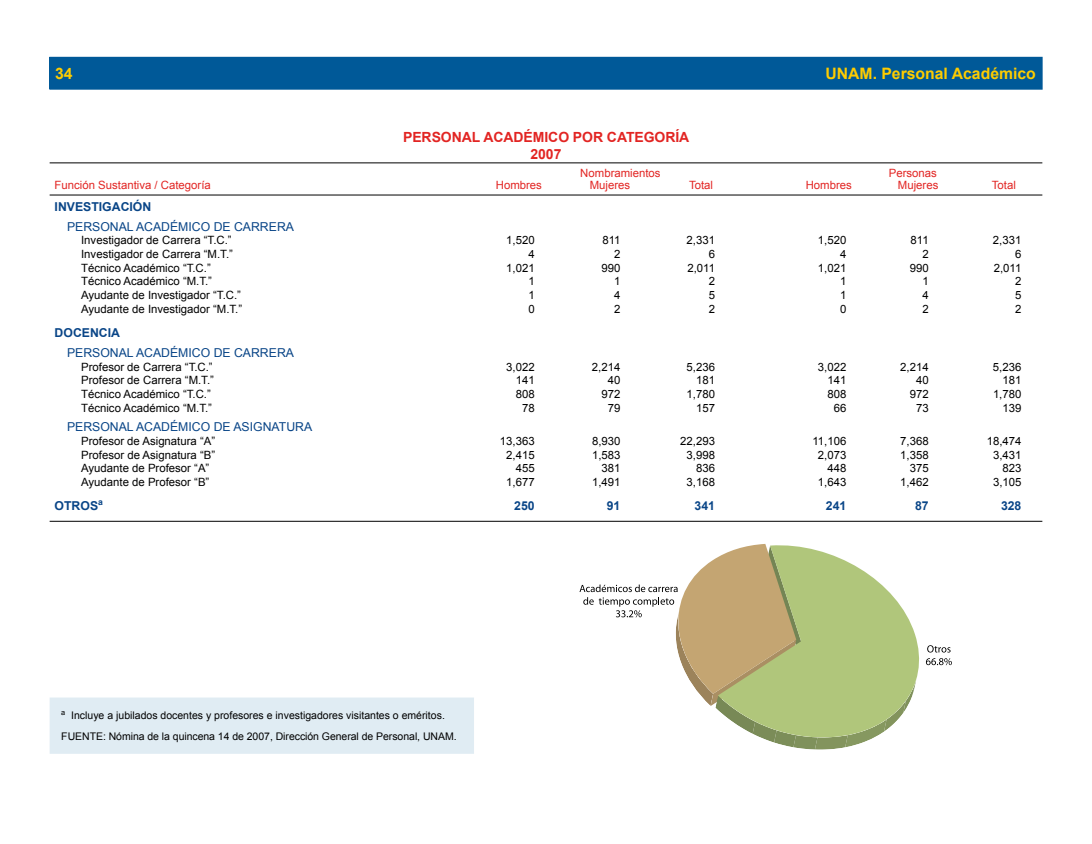
<style>
.page{position:relative;width:1092px;height:844px;background:#fff}
.page>*{position:absolute;margin:0;border:0;box-sizing:border-box;transform-origin:0 0}
.t1{font:700 15.75px "Arial";color:#fecc00}
.t2{font:700 14px/17.5px "Arial";letter-spacing:-.005em;color:#e22523;text-align:center}
.t3{font:12.25px "Arial";color:#094587}
.t4{font:700 12.25px "Arial";color:#094587}
.t5{font:11.38px "Arial";color:#000}
.t6{font:11.38px "Arial";color:#e22523}
.t7{font:10.5px/20.1px "Arial";color:#000}
</style>
<div class="page">
<div style="left:50px;top:57px;width:992px;height:32px;background:#005998"></div>
<div style="left:50px;top:698px;width:423px;height:54px;background:#e0ecf3"></div>
<div style="left:50px;top:697px;width:424px;height:56px;border:2px solid #e0ecf3"></div>
<hr style="left:50px;top:162px;width:992px;height:1px;background:#000">
<hr style="left:50px;top:195px;width:992px;height:1px;background:#000">
<hr style="left:50px;top:521px;width:992px;height:1px;background:#000">
<svg style="left:579px;top:544px;width:338px;height:205px"></svg>
<svg style="left:927px;top:645px;width:23px;height:7px"></svg>
<svg style="left:926px;top:658px;width:25px;height:7px"></svg>
<h1 class="t1" style="left:55px;top:65px;width:19px">34</h1>
<h1 class="t1" style="left:825px;top:65px;width:212px">UNAM. Personal Académico</h1>
<p class="t2" style="left:403px;top:128px;width:288px">PERSONAL ACADÉMICO POR CATEGORÍA<br>2007</p>
<p class="t6" style="left:580px;top:166px;width:82px">Nombramientos</p>
<p class="t6" style="left:888px;top:166px;width:50px">Personas</p>
<p class="t6" style="left:55px;top:178px;width:158px">Función Sustantiva / Categoría</p>
<p class="t6" style="left:496px;top:178px;width:48px">Hombres</p>
<p class="t6" style="left:589px;top:178px;width:42px">Mujeres</p>
<p class="t6" style="left:689px;top:178px;width:26px">Total</p>
<p class="t6" style="left:805px;top:178px;width:48px">Hombres</p>
<p class="t6" style="left:897px;top:178px;width:42px">Mujeres</p>
<p class="t6" style="left:991px;top:178px;width:26px">Total</p>
<p class="t4" style="left:55px;top:200px;width:98px">INVESTIGACIÓN</p>
<p class="t3" style="left:67px;top:219px;width:228px">PERSONAL ACADÉMICO DE CARRERA</p>
<p class="t5" style="left:81px;top:234px;width:152px">Investigador de Carrera “T.C.”</p>
<p class="t5" style="left:506px;top:234px;width:30px">1,520</p>
<p class="t5" style="left:602px;top:234px;width:20px">811</p>
<p class="t5" style="left:686px;top:234px;width:30px">2,331</p>
<p class="t5" style="left:817px;top:234px;width:30px">1,520</p>
<p class="t5" style="left:910px;top:234px;width:20px">811</p>
<p class="t5" style="left:992px;top:234px;width:30px">2,331</p>
<p class="t5" style="left:81px;top:247px;width:153px">Investigador de Carrera “M.T.”</p>
<p class="t5" style="left:528px;top:247px;width:8px">4</p>
<p class="t5" style="left:614px;top:247px;width:8px">2</p>
<p class="t5" style="left:708px;top:247px;width:8px">6</p>
<p class="t5" style="left:840px;top:247px;width:8px">4</p>
<p class="t5" style="left:922px;top:247px;width:8px">2</p>
<p class="t5" style="left:1015px;top:247px;width:8px">6</p>
<p class="t5" style="left:81px;top:261px;width:131px">Técnico Académico “T.C.”</p>
<p class="t5" style="left:506px;top:261px;width:30px">1,021</p>
<p class="t5" style="left:601px;top:261px;width:20px">990</p>
<p class="t5" style="left:687px;top:261px;width:29px">2,011</p>
<p class="t5" style="left:817px;top:261px;width:30px">1,021</p>
<p class="t5" style="left:909px;top:261px;width:20px">990</p>
<p class="t5" style="left:993px;top:261px;width:29px">2,011</p>
<p class="t5" style="left:81px;top:275px;width:132px">Técnico Académico “M.T.”</p>
<p class="t5" style="left:528px;top:275px;width:8px">1</p>
<p class="t5" style="left:614px;top:275px;width:8px">1</p>
<p class="t5" style="left:708px;top:275px;width:8px">2</p>
<p class="t5" style="left:840px;top:275px;width:8px">1</p>
<p class="t5" style="left:922px;top:275px;width:8px">1</p>
<p class="t5" style="left:1015px;top:275px;width:8px">2</p>
<p class="t5" style="left:81px;top:288px;width:161px">Ayudante de Investigador “T.C.”</p>
<p class="t5" style="left:528px;top:288px;width:8px">1</p>
<p class="t5" style="left:614px;top:288px;width:8px">4</p>
<p class="t5" style="left:708px;top:288px;width:8px">5</p>
<p class="t5" style="left:840px;top:288px;width:8px">1</p>
<p class="t5" style="left:922px;top:288px;width:8px">4</p>
<p class="t5" style="left:1015px;top:288px;width:8px">5</p>
<p class="t5" style="left:81px;top:302px;width:163px">Ayudante de Investigador “M.T.”</p>
<p class="t5" style="left:528px;top:302px;width:8px">0</p>
<p class="t5" style="left:614px;top:302px;width:8px">2</p>
<p class="t5" style="left:708px;top:302px;width:8px">2</p>
<p class="t5" style="left:840px;top:302px;width:8px">0</p>
<p class="t5" style="left:922px;top:302px;width:8px">2</p>
<p class="t5" style="left:1015px;top:302px;width:8px">2</p>
<p class="t4" style="left:55px;top:326px;width:67px">DOCENCIA</p>
<p class="t3" style="left:67px;top:345px;width:228px">PERSONAL ACADÉMICO DE CARRERA</p>
<p class="t5" style="left:81px;top:360px;width:133px">Profesor de Carrera “T.C.”</p>
<p class="t5" style="left:506px;top:360px;width:30px">3,022</p>
<p class="t5" style="left:592px;top:360px;width:30px">2,214</p>
<p class="t5" style="left:686px;top:360px;width:30px">5,236</p>
<p class="t5" style="left:817px;top:360px;width:30px">3,022</p>
<p class="t5" style="left:900px;top:360px;width:30px">2,214</p>
<p class="t5" style="left:992px;top:360px;width:30px">5,236</p>
<p class="t5" style="left:81px;top:374px;width:134px">Profesor de Carrera “M.T.”</p>
<p class="t5" style="left:515px;top:374px;width:20px">141</p>
<p class="t5" style="left:607px;top:374px;width:14px">40</p>
<p class="t5" style="left:696px;top:374px;width:20px">181</p>
<p class="t5" style="left:827px;top:374px;width:20px">141</p>
<p class="t5" style="left:915px;top:374px;width:14px">40</p>
<p class="t5" style="left:1002px;top:374px;width:20px">181</p>
<p class="t5" style="left:81px;top:387px;width:131px">Técnico Académico “T.C.”</p>
<p class="t5" style="left:515px;top:387px;width:20px">808</p>
<p class="t5" style="left:601px;top:387px;width:20px">972</p>
<p class="t5" style="left:686px;top:387px;width:30px">1,780</p>
<p class="t5" style="left:827px;top:387px;width:20px">808</p>
<p class="t5" style="left:909px;top:387px;width:20px">972</p>
<p class="t5" style="left:992px;top:387px;width:30px">1,780</p>
<p class="t5" style="left:81px;top:401px;width:132px">Técnico Académico “M.T.”</p>
<p class="t5" style="left:522px;top:401px;width:14px">78</p>
<p class="t5" style="left:607px;top:401px;width:14px">79</p>
<p class="t5" style="left:696px;top:401px;width:20px">157</p>
<p class="t5" style="left:833px;top:401px;width:14px">66</p>
<p class="t5" style="left:915px;top:401px;width:14px">73</p>
<p class="t5" style="left:1002px;top:401px;width:20px">139</p>
<p class="t3" style="left:67px;top:420px;width:247px">PERSONAL ACADÉMICO DE ASIGNATURA</p>
<p class="t5" style="left:81px;top:434px;width:136px">Profesor de Asignatura “A”</p>
<p class="t5" style="left:500px;top:434px;width:36px">13,363</p>
<p class="t5" style="left:592px;top:434px;width:30px">8,930</p>
<p class="t5" style="left:680px;top:434px;width:36px">22,293</p>
<p class="t5" style="left:812px;top:434px;width:35px">11,106</p>
<p class="t5" style="left:900px;top:434px;width:30px">7,368</p>
<p class="t5" style="left:986px;top:434px;width:36px">18,474</p>
<p class="t5" style="left:81px;top:448px;width:136px">Profesor de Asignatura “B”</p>
<p class="t5" style="left:506px;top:448px;width:30px">2,415</p>
<p class="t5" style="left:592px;top:448px;width:30px">1,583</p>
<p class="t5" style="left:686px;top:448px;width:30px">3,998</p>
<p class="t5" style="left:817px;top:448px;width:30px">2,073</p>
<p class="t5" style="left:900px;top:448px;width:30px">1,358</p>
<p class="t5" style="left:992px;top:448px;width:30px">3,431</p>
<p class="t5" style="left:81px;top:461px;width:130px">Ayudante de Profesor “A”</p>
<p class="t5" style="left:515px;top:461px;width:20px">455</p>
<p class="t5" style="left:601px;top:461px;width:20px">381</p>
<p class="t5" style="left:696px;top:461px;width:20px">836</p>
<p class="t5" style="left:827px;top:461px;width:20px">448</p>
<p class="t5" style="left:909px;top:461px;width:20px">375</p>
<p class="t5" style="left:1002px;top:461px;width:20px">823</p>
<p class="t5" style="left:81px;top:475px;width:130px">Ayudante de Profesor “B”</p>
<p class="t5" style="left:506px;top:475px;width:30px">1,677</p>
<p class="t5" style="left:592px;top:475px;width:30px">1,491</p>
<p class="t5" style="left:686px;top:475px;width:30px">3,168</p>
<p class="t5" style="left:817px;top:475px;width:30px">1,643</p>
<p class="t5" style="left:900px;top:475px;width:30px">1,462</p>
<p class="t5" style="left:992px;top:475px;width:30px">3,105</p>
<p class="t4" style="left:55px;top:499px;width:50px">OTROS<sup>a</sup></p>
<p class="t4" style="left:514px;top:499px;width:22px">250</p>
<p class="t4" style="left:606px;top:499px;width:15px">91</p>
<p class="t4" style="left:694px;top:499px;width:22px">341</p>
<p class="t4" style="left:825px;top:499px;width:22px">241</p>
<p class="t4" style="left:914px;top:499px;width:15px">87</p>
<p class="t4" style="left:1000px;top:499px;width:22px">328</p>
<p class="t7" style="left:61px;top:705px;width:397px"><sup>a</sup> Incluye a jubilados docentes y profesores e investigadores visitantes o eméritos.<br>FUENTE: Nómina de la quincena 14 de 2007, Dirección General de Personal, UNAM.</p>
</div>
